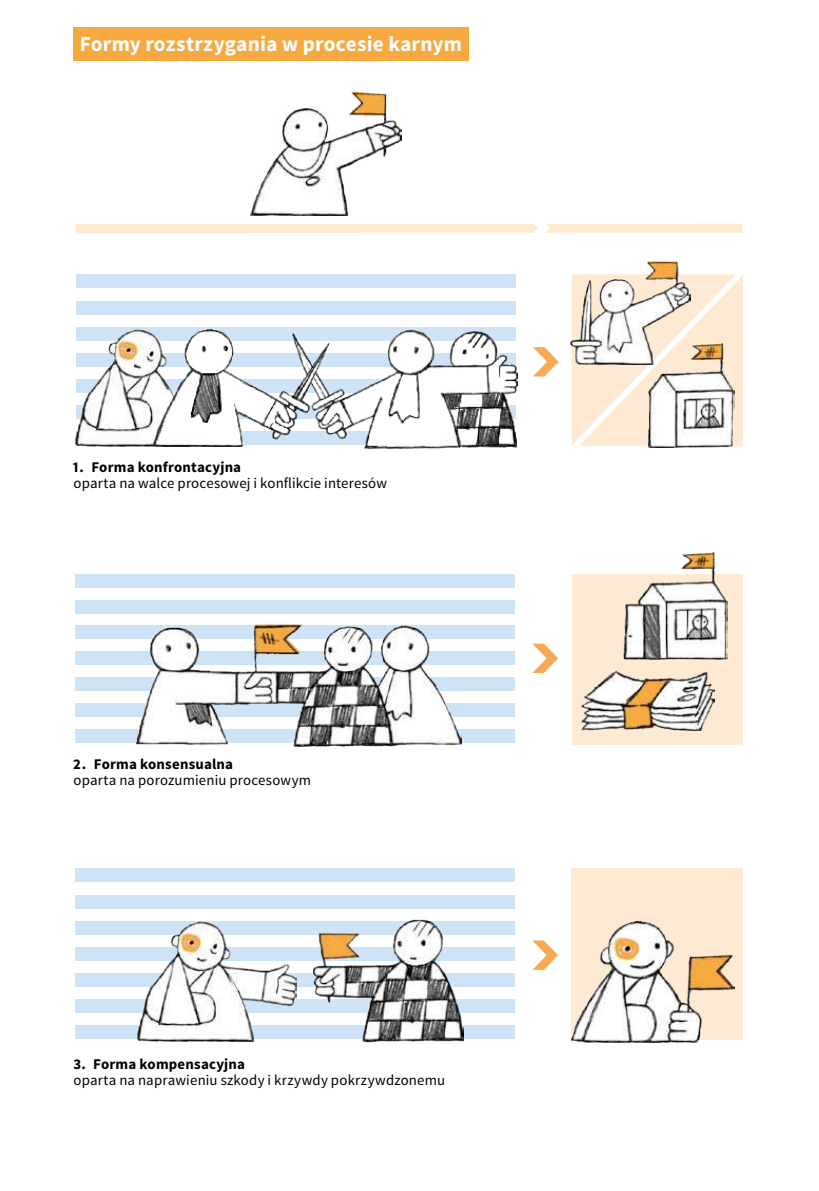
<style>
.page{position:relative;width:819px;height:1191px;background:#fff}
.page>*{position:absolute;margin:0;border:0;box-sizing:border-box;transform-origin:0 0}
.t1{font:700 21.35px "Source Sans Pro";letter-spacing:.01em;color:#fff}
.t2{font:14.88px "Source Sans Pro";letter-spacing:.01em;color:#000}
.t3{font:700 14.88px "Source Sans Pro";letter-spacing:.015em;color:#000}
</style>
<div class="page">
<div style="left:76px;top:275px;width:439px;height:13px;background:#cfe3f7"></div>
<div style="left:76px;top:301px;width:439px;height:13px;background:#cfe3f7"></div>
<div style="left:76px;top:327px;width:439px;height:13px;background:#cfe3f7"></div>
<div style="left:76px;top:868px;width:439px;height:14px;background:#cfe3f7"></div>
<div style="left:76px;top:895px;width:439px;height:13px;background:#cfe3f7"></div>
<div style="left:76px;top:921px;width:439px;height:13px;background:#cfe3f7"></div>
<div style="left:76px;top:947px;width:439px;height:13px;background:#cfe3f7"></div>
<div style="left:76px;top:973px;width:439px;height:13px;background:#cfe3f7"></div>
<div style="left:76px;top:999px;width:439px;height:13px;background:#cfe3f7"></div>
<div style="left:76px;top:1026px;width:439px;height:13px;background:#cfe3f7"></div>
<div style="left:76px;top:625px;width:439px;height:13px;background:#cfe3f7"></div>
<div style="left:76px;top:651px;width:439px;height:13px;background:#cfe3f7"></div>
<div style="left:76px;top:677px;width:439px;height:13px;background:#cfe3f7"></div>
<div style="left:76px;top:703px;width:439px;height:13px;background:#cfe3f7"></div>
<div style="left:76px;top:730px;width:439px;height:13px;background:#cfe3f7"></div>
<div style="left:76px;top:574px;width:439px;height:13px;background:#cfe3f7"></div>
<div style="left:76px;top:600px;width:439px;height:13px;background:#cfe3f7"></div>
<div style="left:571px;top:574px;width:171px;height:170px;background:#feead3"></div>
<svg style="left:571px;top:274px;width:172px;height:172px;background:#fcebd6"></svg>
<div style="left:571px;top:868px;width:171px;height:171px;background:#feead3"></div>
<div style="left:76px;top:224px;width:666px;height:9px;background:#feead3"></div>
<svg style="left:532px;top:940px;width:26px;height:30px"></svg>
<svg style="left:532px;top:643px;width:26px;height:30px"></svg>
<svg style="left:533px;top:347px;width:25px;height:29px"></svg>
<img style="left:329px;top:329px;width:188px;height:119px">
<img style="left:76px;top:330px;width:77px;height:117px">
<img style="left:153px;top:330px;width:176px;height:117px">
<img style="left:137px;top:613px;width:324px;height:133px">
<img style="left:313px;top:908px;width:150px;height:135px">
<img style="left:137px;top:921px;width:159px;height:120px">
<img style="left:251px;top:92px;width:150px;height:123px">
<img style="left:648px;top:344px;width:86px;height:103px">
<img style="left:571px;top:921px;width:163px;height:121px">
<img style="left:623px;top:552px;width:105px;height:108px">
<img style="left:581px;top:670px;width:133px;height:60px">
<img style="left:570px;top:261px;width:120px;height:103px">
<div style="left:73px;top:27px;width:395px;height:33px;background:#f7a941"></div>
<div style="left:73px;top:28px;width:395px;height:33px;background:#f7a941"></div>
<h1 class="t1" style="left:80px;top:30px;width:383px">Formy rozstrzygania w procesie karnym</h1>
<p class="t3" style="left:73px;top:457px;width:170px">1. Forma konfrontacyjna</p>
<p class="t2" style="left:73px;top:474px;width:315px">oparta na walce procesowej i konflikcie interesów</p>
<p class="t3" style="left:73px;top:754px;width:161px">2. Forma konsensualna</p>
<p class="t2" style="left:73px;top:771px;width:239px">oparta na porozumieniu procesowym</p>
<p class="t3" style="left:73px;top:1054px;width:173px">3. Forma kompensacyjna</p>
<p class="t2" style="left:73px;top:1071px;width:373px">oparta na naprawieniu szkody i krzywdy pokrzywdzonemu</p>
</div>
